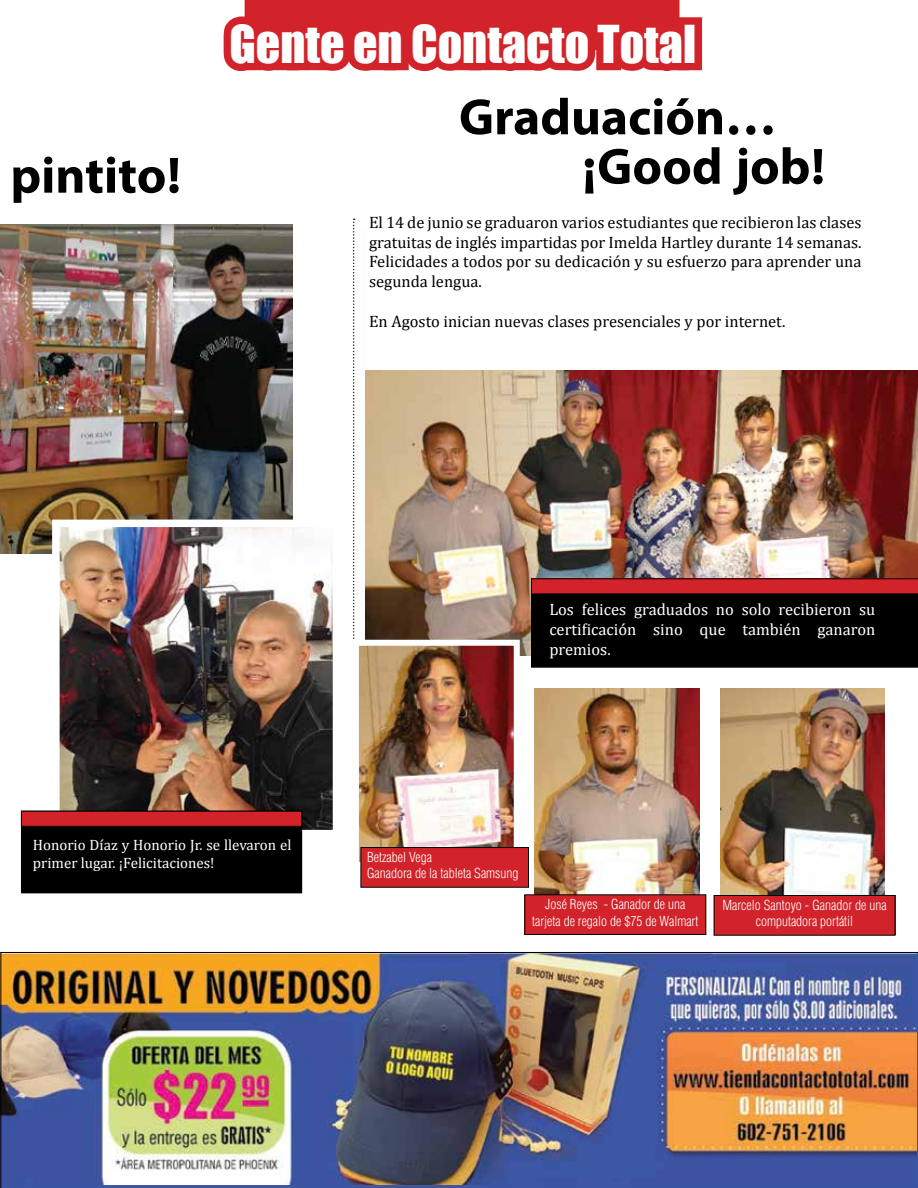
<style>
.page{position:relative;width:918px;height:1188px;background:#fff}
.page>*{position:absolute;margin:0;border:0;box-sizing:border-box;transform-origin:0 0}
.t1{font:700 72px "Myriad Arabic";color:#000}
.t2{font:48px "Impact";color:#fff}
.t3{font:16.5px/19.8px "Cambria";color:#000;text-align:justify}
.t4{font:16.5px/19.8px "Cambria";color:#fff;text-align:justify}
.t5{font:15px/18px "Cambria";color:#fff}
.t6{font:300 condensed 13.5px/16.2px "Helvetica";color:#fff;text-align:center}
</style>
<div class="page">
<img style="left:0;top:224px;width:292px;height:330px">
<img style="left:1px;top:952px;width:917px;height:236px">
<div style="left:223px;top:0;width:474px;height:71px;background:#d2232a"></div>
<div style="left:677px;top:17px;width:25px;height:53px;border:15px solid #d2232a"></div>
<div style="left:356px;top:222px;width:16px;height:631px;background:#000;opacity:.4"></div>
<svg style="left:353px;top:219px;width:2px;height:420px"></svg>
<img style="left:61px;top:529px;width:270px;height:299px">
<div style="left:52px;top:520px;width:288px;height:317px;border:8px solid #fff"></div>
<div style="left:21px;top:811px;width:281px;height:82px;background:#000"></div>
<div style="left:21px;top:811px;width:281px;height:15px;background:#d2232a"></div>
<img style="left:366px;top:371px;width:552px;height:284px">
<svg style="left:531px;top:579px;width:387px;height:88px;background:#210506"></svg>
<img style="left:535px;top:688px;width:164px;height:207px">
<img style="left:721px;top:688px;width:164px;height:207px">
<div style="left:525px;top:895px;width:181px;height:40px;background:#d2232a"></div>
<div style="left:525px;top:895px;width:181px;height:40px;border:1px solid #000"></div>
<div style="left:714px;top:896px;width:181px;height:39px;background:#d2232a"></div>
<div style="left:714px;top:895px;width:181px;height:40px;border:1px solid #000"></div>
<img style="left:360px;top:647px;width:153px;height:214px">
<div style="left:353px;top:640px;width:167px;height:228px;border:6px solid #fff"></div>
<div style="left:361px;top:848px;width:167px;height:39px;background:#d2232a"></div>
<div style="left:361px;top:847px;width:168px;height:40px;border:1px solid #000"></div>
<h1 class="t1" style="left:10px;top:126px;width:174px">pintito!</h1>
<h2 class="t2" style="left:229px;top:7px;width:468px">Gente en Contacto Total</h2>
<h1 class="t1" style="left:459px;top:67px;width:319px">Graduación…</h1>
<h1 class="t1" style="left:582px;top:117px;width:246px">¡Good job!</h1>
<p class="t3" style="left:369px;top:212px;width:494px">El 14 de junio se graduaron varios estudiantes que recibieron las clases gratuitas de inglés impartidas por Imelda Hartley durante 14 semanas.<br>Felicidades a todos por su dedicación y su esfuerzo para aprender una segunda lengua.</p>
<p class="t3" style="left:369px;top:311px;width:418px">En Agosto inician nuevas clases presenciales y por internet.</p>
<p class="t4" style="left:549px;top:600px;width:328px">Los felices graduados no solo recibieron su certificación sino que también ganaron premios.</p>
<p class="t5" style="left:33px;top:836px;width:260px">Honorio Díaz y Honorio Jr. se llevaron el primer lugar. ¡Felicitaciones!</p>
<p class="t6" style="left:367px;top:849px;width:153px;text-align:left">Betzabel Vega<br>Ganadora de la tableta Samsung</p>
<p class="t6" style="left:532px;top:896px;width:168px">José Reyes - Ganador de una tarjeta de regalo de $75 de Walmart</p>
<p class="t6" style="left:722px;top:897px;width:166px">Marcelo Santoyo - Ganador de una computadora portátil</p>
</div>
